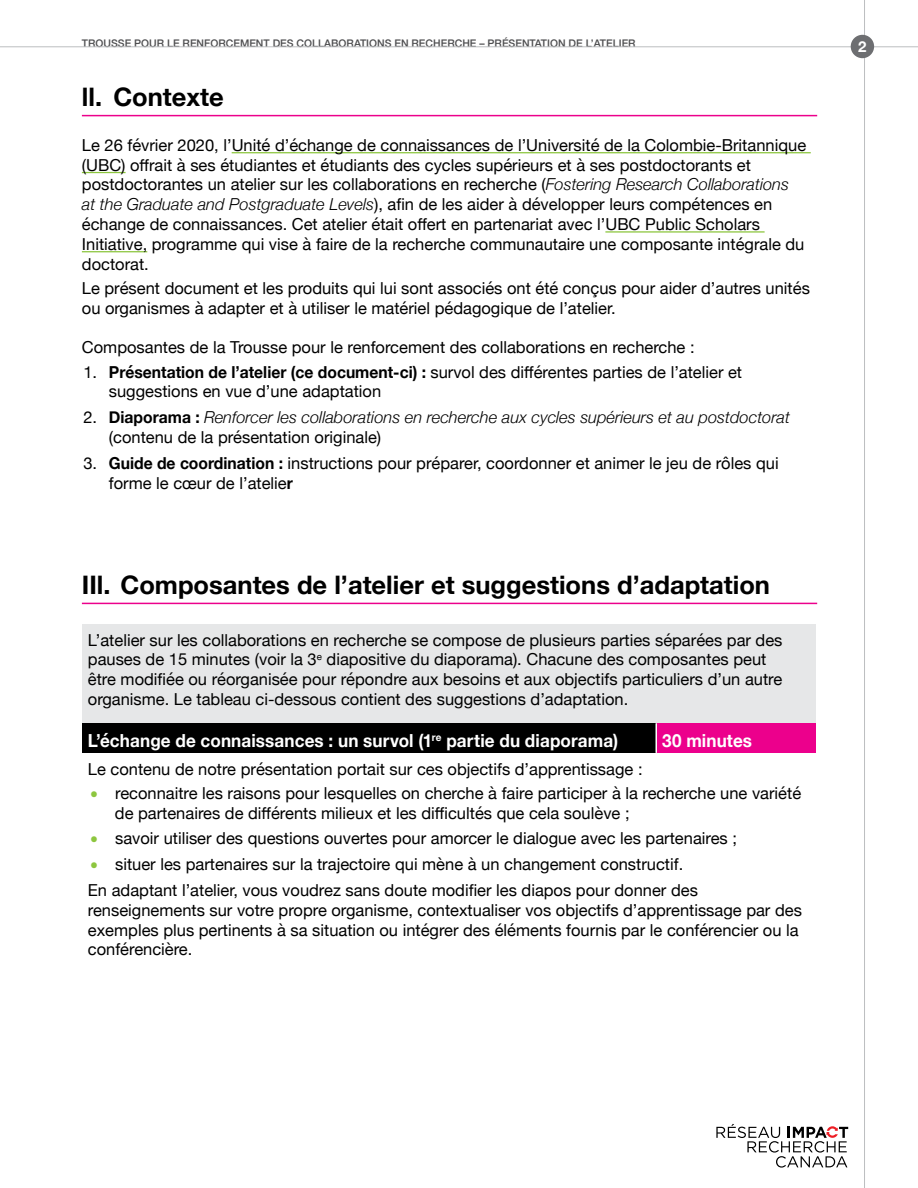
<style>
.page{position:relative;width:918px;height:1188px;background:#fff}
.page>*{position:absolute;margin:0;border:0;box-sizing:border-box;transform-origin:0 0}
.t1{font:700 25.5px "Helvetica Neue";color:#000}
.t2{font:700 18px "Helvetica Neue";letter-spacing:.005em;color:#fff;scale:.95 1}
.t3{font:16.5px/19.8px "Helvetica Neue";color:#000}
.t4{font:italic 300 16.5px/19.8px "Helvetica Neue";color:#000}
.t5{font:700 15px "Helvetica Neue";color:#fff}
.t6{font:500 10.5px "Helvetica Neue";color:#4d4d4f}
.s1{font-weight:300;font-style:italic}
.s2{font-weight:700}
.s3{font-weight:400;font-style:normal}
.s4{font-weight:700;font-style:normal}
.s5{color:#8dc63f}
</style>
<div class="page">
<hr style="left:864px;top:0;width:1px;height:1188px;background:#bcbec0">
<hr style="left:0;top:46px;width:918px;height:1px;background:#bcbec0">
<div style="left:851px;top:35px;width:23px;height:23px;background:#6d6e71;border-radius:50%"></div>
<svg style="left:716px;top:1124px;width:132px;height:44px"></svg>
<hr style="left:82px;top:115px;width:735px;height:1px;background:#ec008c">
<hr style="left:232px;top:152px;width:579px;height:1px;background:#8dc63f">
<hr style="left:82px;top:172px;width:44px;height:1px;background:#8dc63f">
<hr style="left:605px;top:231px;width:160px;height:2px;background:#8dc63f">
<hr style="left:82px;top:251px;width:65px;height:1px;background:#8dc63f">
<hr style="left:82px;top:603px;width:735px;height:1px;background:#ec008c">
<div style="left:82px;top:624px;width:734px;height:99px;background:#e6e7e8"></div>
<div style="left:82px;top:723px;width:574px;height:30px;background:#000"></div>
<div style="left:656px;top:723px;width:160px;height:30px;background:#ec008c"></div>
<hr style="left:656px;top:723px;width:1px;height:30px;background:#fff">
<p class="t6" style="left:82px;top:34px;width:555px">TROUSSE POUR LE RENFORCEMENT DES COLLABORATIONS EN RECHERCHE – PRÉSENTATION DE L’ATELIER</p>
<p class="t5" style="left:858px;top:35px;width:10px">2</p>
<h1 class="t1" style="left:82px;top:77px;width:144px">ll. Contexte</h1>
<p class="t3" style="left:82px;top:136px;width:726px">Le 26 février 2020, l’Unité d’échange de connaissances de l’Université de la Colombie-Britannique (UBC) offrait à ses étudiantes et étudiants des cycles supérieurs et à ses postdoctorants et postdoctorantes un atelier sur les collaborations en recherche (<span class="s1">Fostering Research Collaborations at the Graduate and Postgraduate Levels</span>), afin de les aider à développer leurs compétences en échange de connaissances. Cet atelier était offert en partenariat avec l’UBC Public Scholars Initiative, programme qui vise à faire de la recherche communautaire une composante intégrale du doctorat.</p>
<p class="t3" style="left:82px;top:279px;width:730px">Le présent document et les produits qui lui sont associés ont été conçus pour aider d’autres unités ou organismes à adapter et à utiliser le matériel pédagogique de l’atelier.</p>
<p class="t3" style="left:82px;top:339px;width:614px">Composantes de la Trousse pour le renforcement des collaborations en recherche :</p>
<p class="t3" style="left:109px;top:363px;width:635px;text-indent:-25px">1. <span class="s2">Présentation de l’atelier (ce document-ci) :</span> survol des différentes parties de l’atelier et suggestions en vue d’une adaptation</p>
<p class="t4" style="left:109px;top:406px;width:683px;text-indent:-25px"><span class="s3">2.</span> <span class="s4">Diaporama :</span> Renforcer les collaborations en recherche aux cycles supérieurs et au postdoctorat <span class="s3">(contenu de la présentation originale)</span></p>
<p class="t3" style="left:109px;top:454px;width:671px;text-indent:-25px">3. <span class="s2">Guide de coordination :</span> instructions pour préparer, coordonner et animer le jeu de rôles qui forme le cœur de l’atelie<span class="s2">r</span></p>
<h1 class="t1" style="left:82px;top:565px;width:690px">IIl. Composantes de l’atelier et suggestions d’adaptation</h1>
<p class="t3" style="left:88px;top:631px;width:696px">L’atelier sur les collaborations en recherche se compose de plusieurs parties séparées par des pauses de 15 minutes (voir la 3<sup>e</sup> diapositive du diaporama). Chacune des composantes peut être modifiée ou réorganisée pour répondre aux besoins et aux objectifs particuliers d’un autre organisme. Le tableau ci-dessous contient des suggestions d’adaptation.</p>
<p class="t2" style="left:88px;top:726px;width:560px">L’échange de connaissances : un survol (1<sup>re</sup> partie du diaporama)</p>
<p class="t2" style="left:662px;top:726px;width:96px">30 minutes</p>
<p class="t3" style="left:88px;top:757px;width:715px;line-height:24.3px">Le contenu de notre présentation portait sur ces objectifs d’apprentissage :<br><span class="s5">࡟</span> reconnaitre les raisons pour lesquelles on cherche à faire participer à la recherche une variété</p>
<p class="t3" style="left:88px;top:801px;width:651px;line-height:25.8px;text-indent:27px">de partenaires de différents milieux et les difficultés que cela soulève ;<br><span class="s5">࡟</span> savoir utiliser des questions ouvertes pour amorcer le dialogue avec les partenaires ; <span class="s5">࡟</span> situer les partenaires sur la trajectoire qui mène à un changement constructif.<br>En adaptant l’atelier, vous voudrez sans doute modifier les diapos pour donner des</p>
<p class="t3" style="left:88px;top:901px;width:716px">renseignements sur votre propre organisme, contextualiser vos objectifs d’apprentissage par des exemples plus pertinents à sa situation ou intégrer des éléments fournis par le conférencier ou la conférencière.</p>
</div>
